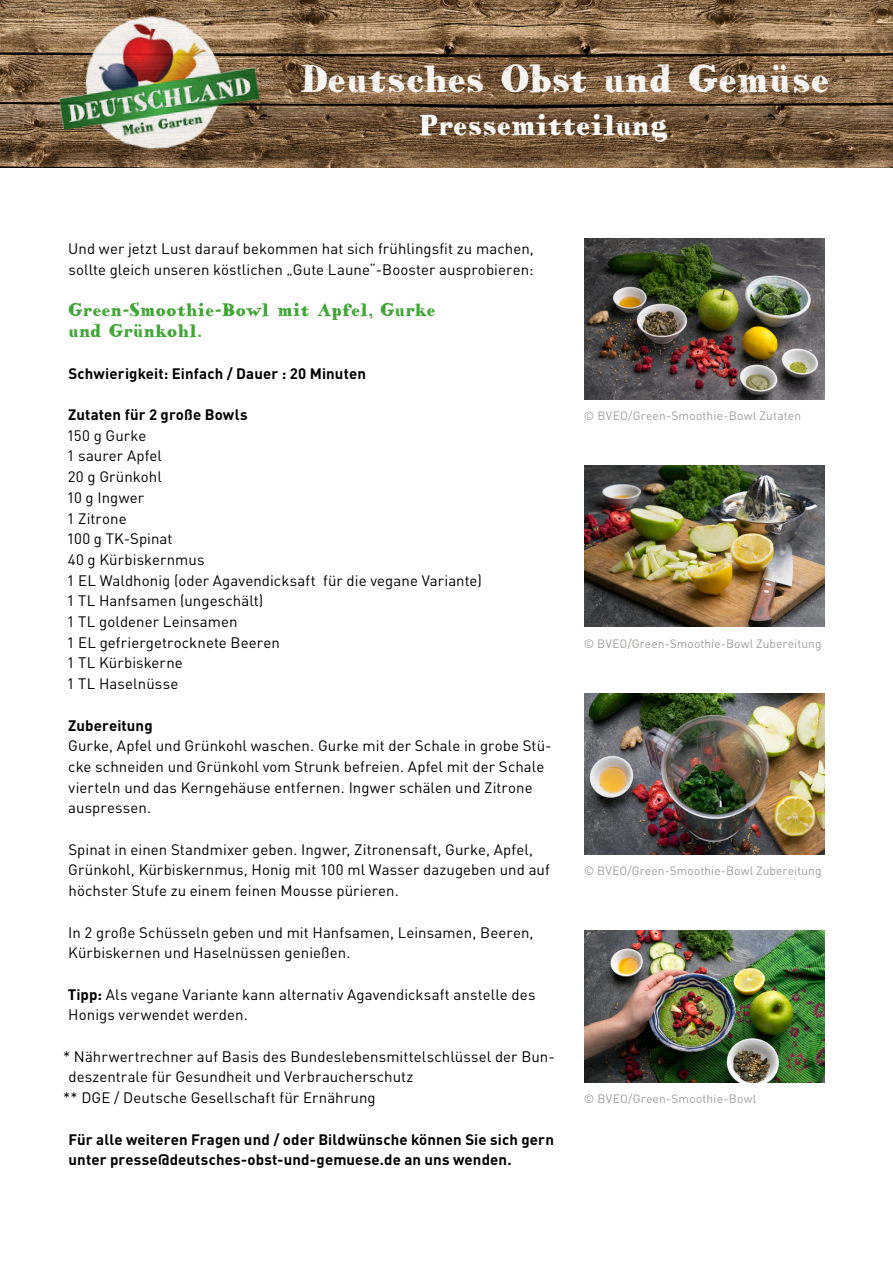
<style>
.page{position:relative;width:893px;height:1263px;background:#fff}
.page>*{position:absolute;margin:0;border:0;box-sizing:border-box;transform-origin:0 0}
.t1{font:500 31.5px "HVD Bodedo";color:#fff}
.t2{font:500 24px "HVD Bodedo";letter-spacing:-.005em;color:#fff}
.t3{font:15px/20.7px "DIN";letter-spacing:.005em;color:#000}
.t4{font:700 15px/20.7px "DIN";letter-spacing:.01em;color:#000}
.t5{font:500 15px/20.7px "HVD Bodedo";letter-spacing:-.005em;color:#3fa535}
.t6{font:12px "DIN";letter-spacing:.01em;color:#9d9d9c}
.s1{font-weight:700}
</style>
<div class="page">
<img style="left:1px;top:0;width:517px;height:167px">
<img style="left:518px;top:0;width:374px;height:167px">
<img style="left:47px;top:0;width:223px;height:168px">
<img style="left:584px;top:239px;width:241px;height:160px">
<img style="left:584px;top:466px;width:241px;height:161px">
<img style="left:584px;top:694px;width:241px;height:160px">
<img style="left:584px;top:930px;width:241px;height:152px">
<h1 class="t1" style="left:299px;top:55px;width:532px">Deutsches Obst und Gemüse</h1>
<h2 class="t2" style="left:419px;top:107px;width:251px">Pressemitteilung</h2>
<p class="t3" style="left:68px;top:238px;width:467px">Und wer jetzt Lust darauf bekommen hat sich frühlingsfit zu machen, sollte gleich unseren köstlichen „Gute Laune“-Booster ausprobieren:</p>
<p class="t5" style="left:68px;top:300px;width:369px">Green-Smoothie-Bowl mit Apfel, Gurke und Grünkohl.</p>
<p class="t4" style="left:69px;top:362px;width:299px">Schwierigkeit: Einfach / Dauer : 20 Minuten</p>
<p class="t4" style="left:68px;top:404px;width:181px">Zutaten für 2 große Bowls</p>
<p class="t3" style="left:67px;top:425px;width:417px">150 g Gurke<br>1 saurer Apfel<br>20 g Grünkohl<br>10 g Ingwer<br>1 Zitrone<br>100 g TK-Spinat<br>40 g Kürbiskernmus<br>1 EL Waldhonig (oder Agavendicksaft für die vegane Variante)<br>1 TL Hanfsamen (ungeschält)<br>1 TL goldener Leinsamen<br>1 EL gefriergetrocknete Beeren<br>1 TL Kürbiskerne<br>1 TL Haselnüsse</p>
<p class="t4" style="left:68px;top:714px;width:86px">Zubereitung</p>
<p class="t3" style="left:68px;top:735px;width:485px">Gurke, Apfel und Grünkohl waschen. Gurke mit der Schale in grobe Stü&shy;cke schneiden und Grünkohl vom Strunk befreien. Apfel mit der Schale vierteln und das Kerngehäuse entfernen. Ingwer schälen und Zitrone auspressen.</p>
<p class="t3" style="left:68px;top:839px;width:483px">Spinat in einen Standmixer geben. Ingwer, Zitronensaft, Gurke, Apfel,<br>Grünkohl, Kürbiskernmus, Honig mit 100 ml Wasser dazugeben und auf höchster Stufe zu einem feinen Mousse pürieren.</p>
<p class="t3" style="left:68px;top:921px;width:467px">In 2 große Schüsseln geben und mit Hanfsamen, Leinsamen, Beeren,<br>Kürbiskernen und Haselnüssen genießen.</p>
<p class="t3" style="left:68px;top:983px;width:469px"><span class="s1">Tipp:</span> Als vegane Variante kann alternativ Agavendicksaft anstelle des<br>Honigs verwendet werden.</p>
<p class="t3" style="left:63px;top:1046px;width:493px">* Nährwertrechner auf Basis des Bundeslebensmittelschlüssel der Bun-</p>
<p class="t3" style="left:68px;top:1066px;width:346px">deszentrale für Gesundheit und Verbraucherschutz</p>
<p class="t3" style="left:63px;top:1087px;width:314px">** DGE / Deutsche Gesellschaft für Ernährung</p>
<p class="t4" style="left:69px;top:1128px;width:487px">Für alle weiteren Fragen und / oder Bildwünsche können Sie sich gern unter presse@deutsches-obst-und-gemuese.de an uns wenden.</p>
<p class="t6" style="left:584px;top:408px;width:219px">© BVEO/Green-Smoothie-Bowl Zutaten</p>
<p class="t6" style="left:584px;top:636px;width:239px">© BVEO/Green-Smoothie-Bowl Zubereitung</p>
<p class="t6" style="left:584px;top:864px;width:239px">© BVEO/Green-Smoothie-Bowl Zubereitung</p>
<p class="t6" style="left:584px;top:1091px;width:174px">© BVEO/Green-Smoothie-Bowl</p>
</div>
